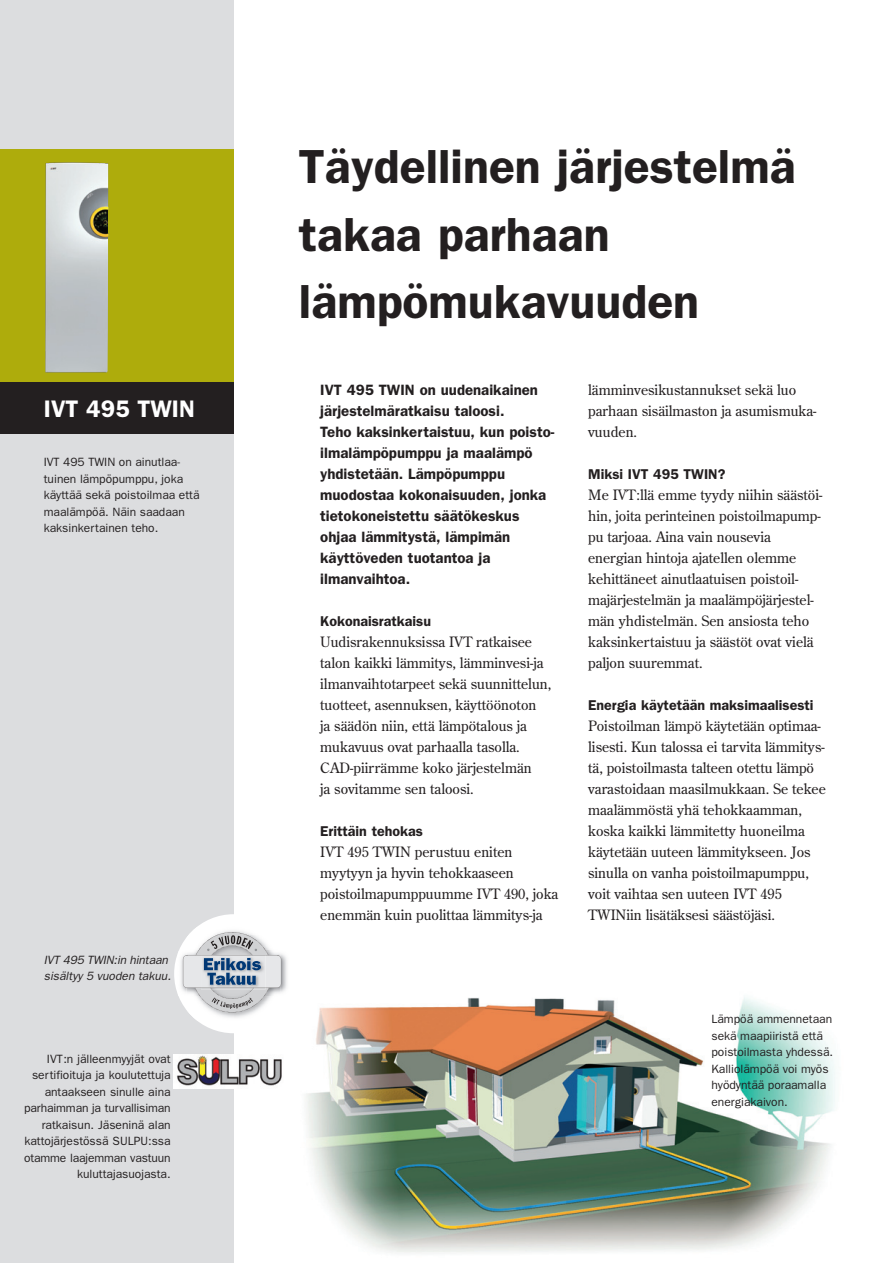
<style>
.page{position:relative;width:893px;height:1263px;background:#fff}
.page>*{position:absolute;margin:0;border:0;box-sizing:border-box;transform-origin:0 0}
.t1{font:600 48px/67.5px "Franklin Gothic";color:#231f20}
.t2{font:600 24px "Franklin Gothic";color:#fff}
.t3{font:600 15px/21px "Franklin Gothic";color:#231f20}
.t4{font:14.25px/21px "Century Old Style";color:#231f20}
.t5{font:600 14.25px "Franklin Gothic";color:#231f20}
.t6{font:12px/16.5px "Franklin Gothic";color:#231f20}
.t7{font:italic 12px/16.5px "Franklin Gothic";letter-spacing:-.005em;color:#231f20}
</style>
<div class="page">
<img style="left:306px;top:997px;width:529px;height:256px">
<div style="left:0;top:0;width:234px;height:1263px;background:#dcdddf"></div>
<div style="left:0;top:149px;width:234px;height:234px;background:#aeac0c"></div>
<div style="left:0;top:383px;width:234px;height:51px;background:#231f20"></div>
<img style="left:45px;top:162px;width:64px;height:211px">
<div style="left:174px;top:914px;width:119px;height:119px;background:#fff;border-radius:50%"></div>
<img style="left:181px;top:954px;width:106px;height:38px">
<svg style="left:183px;top:932px;width:98px;height:89px"></svg>
<img style="left:174px;top:1055px;width:108px;height:34px">
<h2 class="t2" style="left:44px;top:401px;width:153px">IVT 495 TWIN</h2>
<p class="t6" style="left:44px;top:455px;width:157px">IVT 495 TWIN on ainutlaa&shy;tuinen lämpöpumppu, joka käyttää sekä poistoilmaa että maalämpöä. Näin saadaan kaksinkertainen teho.</p>
<p class="t7" style="left:44px;top:952px;width:131px">IVT 495 TWIN:in hintaan sisältyy 5 vuoden takuu.</p>
<p class="t6" style="left:24px;top:1051px;width:148px;text-align:right">IVT:n jälleenmyyjät ovat sertifioituja ja koulutettuja antaakseen sinulle aina parhaimman ja turvallisiman ratkaisun. Jäseninä alan kattojärjestössä SULPU:ssa otamme laajemman vastuun kuluttajasuojasta.</p>
<h1 class="t1" style="left:299px;top:137px;width:498px">Täydellinen järjestelmä takaa parhaan lämpömukavuuden</h1>
<p class="t3" style="left:320px;top:380px;width:236px">IVT 495 TWIN on uudenaikainen järjestelmäratkaisu taloosi.<br>Teho kaksinkertaistuu, kun poisto&shy;ilmalämpöpumppu ja maalämpö yhdistetään. Lämpöpumppu muodostaa kokonaisuuden, jonka tietokoneistettu säätökeskus ohjaa lämmitystä, lämpimän käyttöveden tuotantoa ja ilmanvaihtoa.</p>
<p class="t5" style="left:320px;top:616px;width:112px">Kokonaisratkaisu</p>
<p class="t4" style="left:320px;top:632px;width:233px">Uudisrakennuksissa IVT ratkaisee talon kaikki lämmitys, lämminvesi-ja ilmanvaihtotarpeet sekä suunnittelun, tuotteet, asennuksen, käyttöönoton<br>ja säädön niin, että lämpötalous ja mukavuus ovat parhaalla tasolla.<br>CAD-piirrämme koko järjestelmän<br>ja sovitamme sen taloosi.</p>
<p class="t5" style="left:320px;top:826px;width:104px">Erittäin tehokas</p>
<p class="t4" style="left:320px;top:842px;width:240px">IVT 495 TWIN perustuu eniten myytyyn ja hyvin tehokkaaseen poistoilmapumppuumme IVT 490, joka enemmän kuin puolittaa lämmitys-ja</p>
<p class="t4" style="left:588px;top:381px;width:230px">lämminvesikustannukset sekä luo parhaan sisäilmaston ja asumismuka&shy;vuuden.</p>
<p class="t5" style="left:588px;top:469px;width:139px">Miksi IVT 495 TWIN?</p>
<p class="t4" style="left:588px;top:486px;width:236px">Me IVT:llä emme tyydy niihin säästöi&shy;hin, joita perinteinen poistoilmapump&shy;pu tarjoaa. Aina vain nousevia energian hintoja ajatellen olemme kehittäneet ainutlaatuisen poistoil&shy;majärjestelmän ja maalämpöjärjestel&shy;män yhdistelmän. Sen ansiosta teho kaksinkertaistuu ja säästöt ovat vielä paljon suuremmat.</p>
<p class="t5" style="left:588px;top:700px;width:227px">Energia käytetään maksimaalisesti</p>
<p class="t4" style="left:588px;top:717px;width:239px">Poistoilman lämpö käytetään optimaa&shy;lisesti. Kun talossa ei tarvita lämmitys&shy;tä, poistoilmasta talteen otettu lämpö varastoidaan maasilmukkaan. Se tekee maalämmöstä yhä tehokkaamman, koska kaikki lämmitetty huoneilma käytetään uuteen lämmitykseen. Jos sinulla on vanha poistoilmapumppu, voit vaihtaa sen uuteen IVT 495<br>TWINiin lisätäksesi säästöjäsi.</p>
<p class="t6" style="left:711px;top:1012px;width:123px">Lämpöä ammennetaan sekä maapiiristä että poistoilmasta yhdessä.<br>Kalliolämpöä voi myös hyödyntää poraamalla energiakaivon.</p>
</div>
